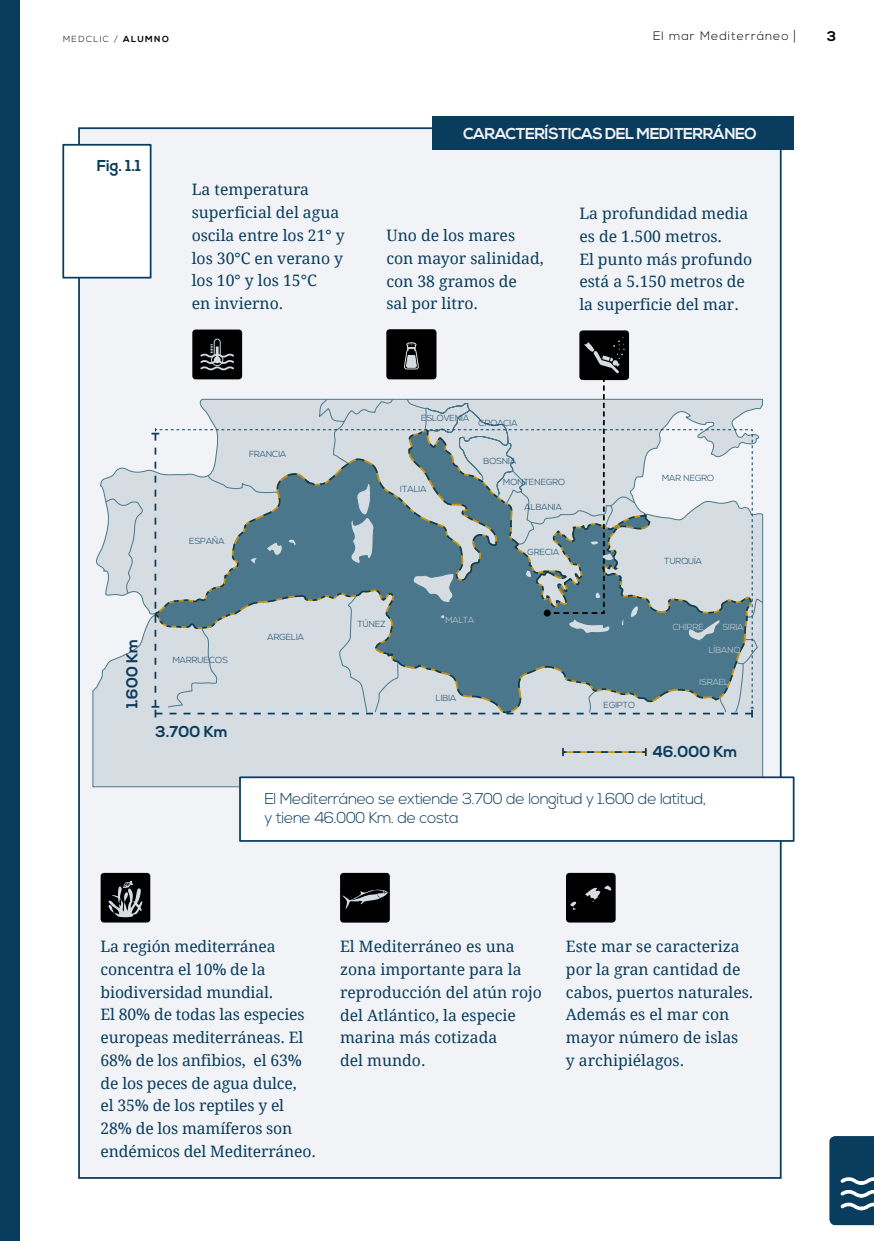
<style>
.page{position:relative;width:874px;height:1241px;background:#fff}
.page>*{position:absolute;margin:0;border:0;box-sizing:border-box;transform-origin:0 0}
.t1{font:15.75px/22.8px "Droid Serif";color:#093c5d}
.t2{font:300 15.75px/19.2px "Nexa";letter-spacing:-.03em;color:#093c5d}
.t3{font:700 15.75px "Nexa";letter-spacing:-.03em;color:#f1f3f6}
.t4{font:700 15.75px "Nexa";color:#093c5d}
.t5{font:700 14px "Nexa";color:#000}
.t6{font:300 12.25px "Nexa";letter-spacing:.08em;color:#000}
.t7{font:300 8.75px "Nexa";color:#093c5d}
.t8{font:300 8.75px "Nexa";color:#d5dde3}
.t9{font:300 8.75px "Nexa";letter-spacing:.16em;color:#000}
.s1{font-weight:700}
.s2{font-family:"Brandon Grotesque";font-weight:700}
</style>
<div class="page">
<div style="left:78px;top:127px;width:703px;height:1051px;background:#f1f3f6;border:2px solid #093c5d"></div>
<div style="left:0;top:0;width:20px;height:1240px;background:#093c5d"></div>
<svg style="left:829px;top:1136px;width:44px;height:88px;background:#24516e"></svg>
<div style="left:62px;top:144px;width:89px;height:134px;background:#fff;border:2px solid #093c5d"></div>
<div style="left:566px;top:873px;width:48px;height:48px;background:#000;border-radius:2px"></div>
<div style="left:565px;top:872px;width:50px;height:50px;border:2px solid #000;border-radius:2px"></div>
<svg style="left:570px;top:901px;width:6px;height:8px"></svg>
<svg style="left:585px;top:885px;width:26px;height:16px"></svg>
<div style="left:341px;top:873px;width:47px;height:48px;background:#000;border-radius:2px"></div>
<div style="left:340px;top:872px;width:49px;height:50px;border:2px solid #000;border-radius:2px"></div>
<svg style="left:342px;top:889px;width:46px;height:19px"></svg>
<div style="left:102px;top:873px;width:47px;height:48px;background:#000;border-radius:2px"></div>
<div style="left:101px;top:872px;width:49px;height:50px;border:2px solid #000;border-radius:2px"></div>
<svg style="left:108px;top:880px;width:35px;height:37px"></svg>
<div style="left:387px;top:330px;width:48px;height:48px;background:#000;border-radius:2px"></div>
<div style="left:386px;top:329px;width:50px;height:50px;border:2px solid #000;border-radius:2px"></div>
<div style="left:432px;top:116px;width:361px;height:34px;background:#093c5d"></div>
<div style="left:193px;top:330px;width:48px;height:48px;background:#000;border-radius:2px"></div>
<div style="left:192px;top:329px;width:50px;height:50px;border:2px solid #000;border-radius:2px"></div>
<div style="left:93px;top:667px;width:669px;height:120px;background:#d5dde3"></div>
<svg style="left:105px;top:399px;width:657px;height:313px"></svg>
<hr style="left:562px;top:751px;width:83px;height:1px;background:#c9920e">
<svg style="left:562px;top:748px;width:4px;height:8px"></svg>
<svg style="left:573px;top:748px;width:73px;height:8px"></svg>
<div style="left:239px;top:776px;width:555px;height:65px;background:#fff;border:2px solid #093c5d"></div>
<div style="left:580px;top:331px;width:47px;height:48px;background:#000;border-radius:2px"></div>
<div style="left:579px;top:330px;width:49px;height:50px;border:2px solid #000;border-radius:2px"></div>
<svg style="left:151px;top:337px;width:602px;height:380px"></svg>
<svg style="left:543px;top:609px;width:7px;height:7px"></svg>
<p class="t9" style="left:63px;top:34px;width:107px">MEDCLIC / <span class="s1">ALUMNO</span></p>
<p class="t6" style="left:652px;top:28px;width:144px">El mar Mediterráneo <span class="s2">|</span></p>
<p class="t5" style="left:826px;top:28px;width:11px">3</p>
<p class="t4" style="left:97px;top:156px;width:46px">Fig. 1.1</p>
<p class="t1" style="left:191px;top:178px;width:154px">La temperatura superficial del agua oscila entre los 21° y los 30°C en verano y los 10° y los 15°C<br>en invierno.</p>
<p class="t3" style="left:463px;top:125px;width:295px">CARACTERÍSTICAS DEL MEDITERRÁNEO</p>
<p class="t1" style="left:386px;top:223px;width:159px">Uno de los mares con mayor salinidad, con 38 gramos de<br>sal por litro.</p>
<p class="t1" style="left:579px;top:202px;width:174px">La profundidad media es de 1.500 metros.<br>El punto más profundo está a 5.150 metros de la superficie del mar.</p>
<p class="t7" style="left:189px;top:536px;width:37px">ESPAÑA</p>
<p class="t4" style="left:123px;top:708px;width:71px;rotate:-90deg">1.600 Km</p>
<p class="t7" style="left:173px;top:654px;width:57px">MARRUECOS</p>
<p class="t4" style="left:155px;top:722px;width:74px">3.700 Km</p>
<p class="t7" style="left:249px;top:449px;width:39px">FRANCIA</p>
<p class="t7" style="left:267px;top:632px;width:38px">ARGELIA</p>
<p class="t7" style="left:421px;top:413px;width:49px">ESLOVENIA</p>
<p class="t7" style="left:478px;top:418px;width:40px">CROACIA</p>
<p class="t7" style="left:400px;top:484px;width:28px">ITALIA</p>
<p class="t7" style="left:483px;top:456px;width:34px">BOSNIA</p>
<p class="t7" style="left:503px;top:476px;width:63px">MONTENEGRO</p>
<p class="t7" style="left:524px;top:501px;width:39px">ALBANIA</p>
<p class="t7" style="left:527px;top:546px;width:33px">GRECIA</p>
<p class="t7" style="left:357px;top:619px;width:30px">TÚNEZ</p>
<p class="t8" style="left:445px;top:615px;width:30px">MALTA</p>
<p class="t7" style="left:435px;top:692px;width:22px">LIBIA</p>
<p class="t7" style="left:661px;top:473px;width:54px">MAR NEGRO</p>
<p class="t7" style="left:603px;top:700px;width:33px">EGIPTO</p>
<p class="t7" style="left:663px;top:556px;width:39px">TURQUÍA</p>
<p class="t8" style="left:672px;top:621px;width:32px">CHIPRE</p>
<p class="t8" style="left:722px;top:622px;width:22px">SIRIA</p>
<p class="t8" style="left:708px;top:644px;width:33px">LÍBANO</p>
<p class="t8" style="left:699px;top:676px;width:31px">ISRAEL</p>
<p class="t4" style="left:652px;top:742px;width:87px">46.000 Km</p>
<p class="t2" style="left:264px;top:789px;width:443px">El Mediterráneo se extiende 3.700 de longitud y 1.600 de latitud, y tiene 46.000 Km. de costa</p>
<p class="t1" style="left:101px;top:934px;width:217px">La región mediterránea concentra el 10% de la biodiversidad mundial.<br>El 80% de todas las especies europeas mediterráneas. El<br>68% de los anfibios, el 63% de los peces de agua dulce,<br>el 35% de los reptiles y el<br>28% de los mamíferos son endémicos del Mediterráneo.</p>
<p class="t1" style="left:340px;top:934px;width:203px">El Mediterráneo es una zona importante para la reproducción del atún rojo del Atlántico, la especie marina más cotizada<br>del mundo.</p>
<p class="t1" style="left:565px;top:934px;width:189px">Este mar se caracteriza por la gran cantidad de cabos, puertos naturales.<br>Además es el mar con mayor número de islas<br>y archipiélagos.</p>
</div>
